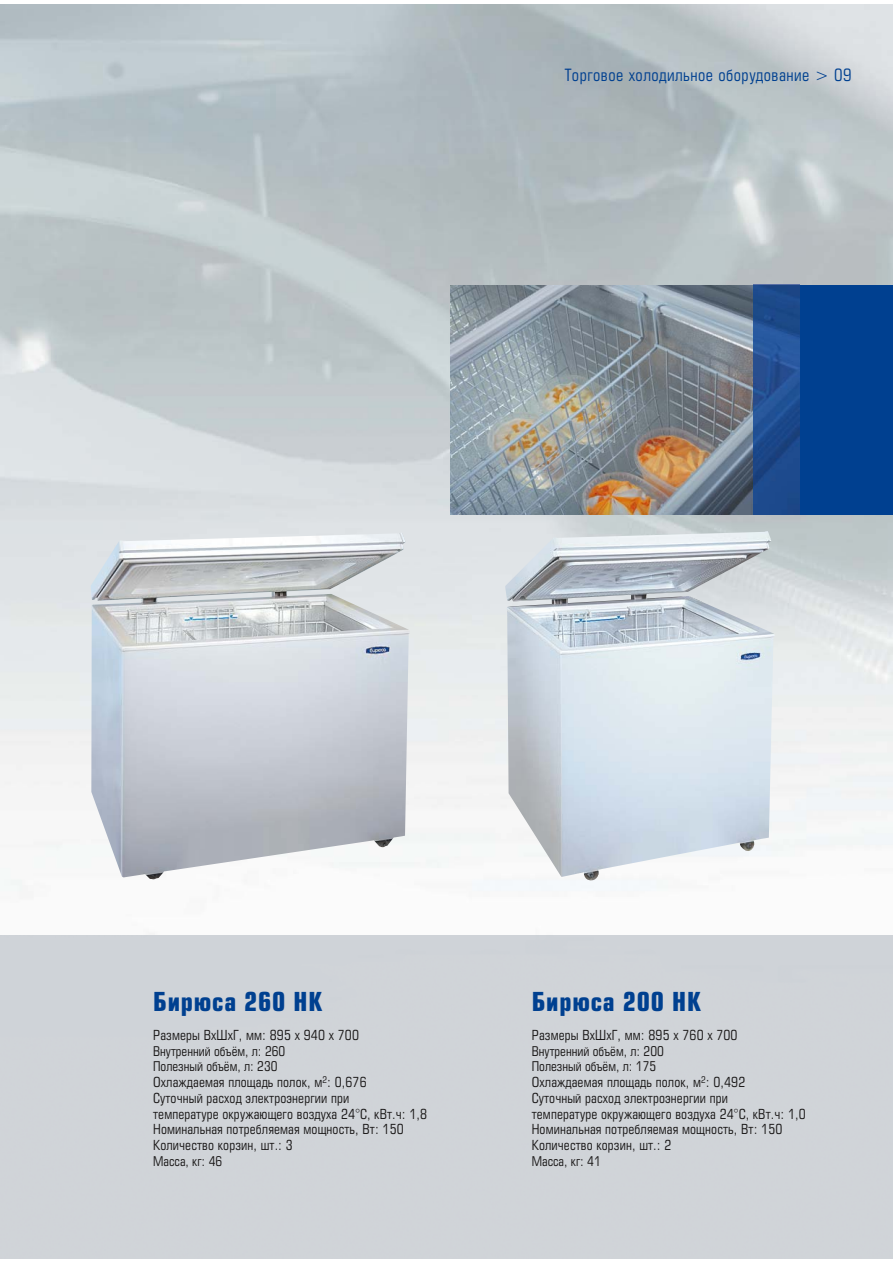
<style>
.page{position:relative;width:893px;height:1263px;background:#fff}
.page>*{position:absolute;margin:0;border:0;box-sizing:border-box;transform-origin:0 0}
.t1{font:700 25.5px "Europe Cond";letter-spacing:.03em;color:#004090}
.t2{font:16.5px "Europe Cond";letter-spacing:.03em;color:#004090}
.t3{font:13.5px/15.8px "Europe Cond";letter-spacing:.01em;color:#191717}
.t4{font:13.05px/15.8px "Europe Cond";color:#191717}
</style>
<div class="page">
<img style="left:0;top:4px;width:892px;height:932px">
<img style="left:91px;top:533px;width:318px;height:346px">
<img style="left:505px;top:531px;width:269px;height:350px">
<img style="left:451px;top:285px;width:302px;height:230px">
<div style="left:799px;top:285px;width:93px;height:230px;background:#004090"></div>
<img style="left:753px;top:285px;width:46px;height:230px">
<p class="t2" style="left:564px;top:69px;width:288px">Торговое холодильное оборудование &gt; 09</p>
<h1 class="t1" style="left:153px;top:992px;width:171px">Бирюса 260 HK</h1>
<p class="t3" style="left:153px;top:1028px;width:207px">Размеры ВхШхГ, мм: 895 х 940 х 700</p>
<p class="t4" style="left:153px;top:1044px;width:134px">Внутренний объём, л: 260<br>Полезный объём, л: 230</p>
<p class="t3" style="left:153px;top:1075px;width:275px">Охлаждаемая площадь полок, м<sup>2</sup>: 0,676<br>Суточный расход электроэнергии при<br>температуре окружающего воздуха 24°C, кВт.ч: 1,8<br>Номинальная потребляемая мощность, Вт: 150<br>Количество корзин, шт.: 3</p>
<p class="t4" style="left:153px;top:1154px;width:71px">Масса, кг: 46</p>
<h1 class="t1" style="left:531px;top:992px;width:171px">Бирюса 200 НК</h1>
<p class="t3" style="left:531px;top:1028px;width:207px">Размеры ВхШхГ, мм: 895 х 760 х 700</p>
<p class="t4" style="left:531px;top:1044px;width:134px">Внутренний объём, л: 200<br>Полезный объём, л: 175</p>
<p class="t3" style="left:531px;top:1075px;width:275px">Охлаждаемая площадь полок, м<sup>2</sup>: 0,492<br>Суточный расход электроэнергии при<br>температуре окружающего воздуха 24°C, кВт.ч: 1,0<br>Номинальная потребляемая мощность, Вт: 150<br>Количество корзин, шт.: 2</p>
<p class="t4" style="left:531px;top:1154px;width:71px">Масса, кг: 41</p>
</div>
